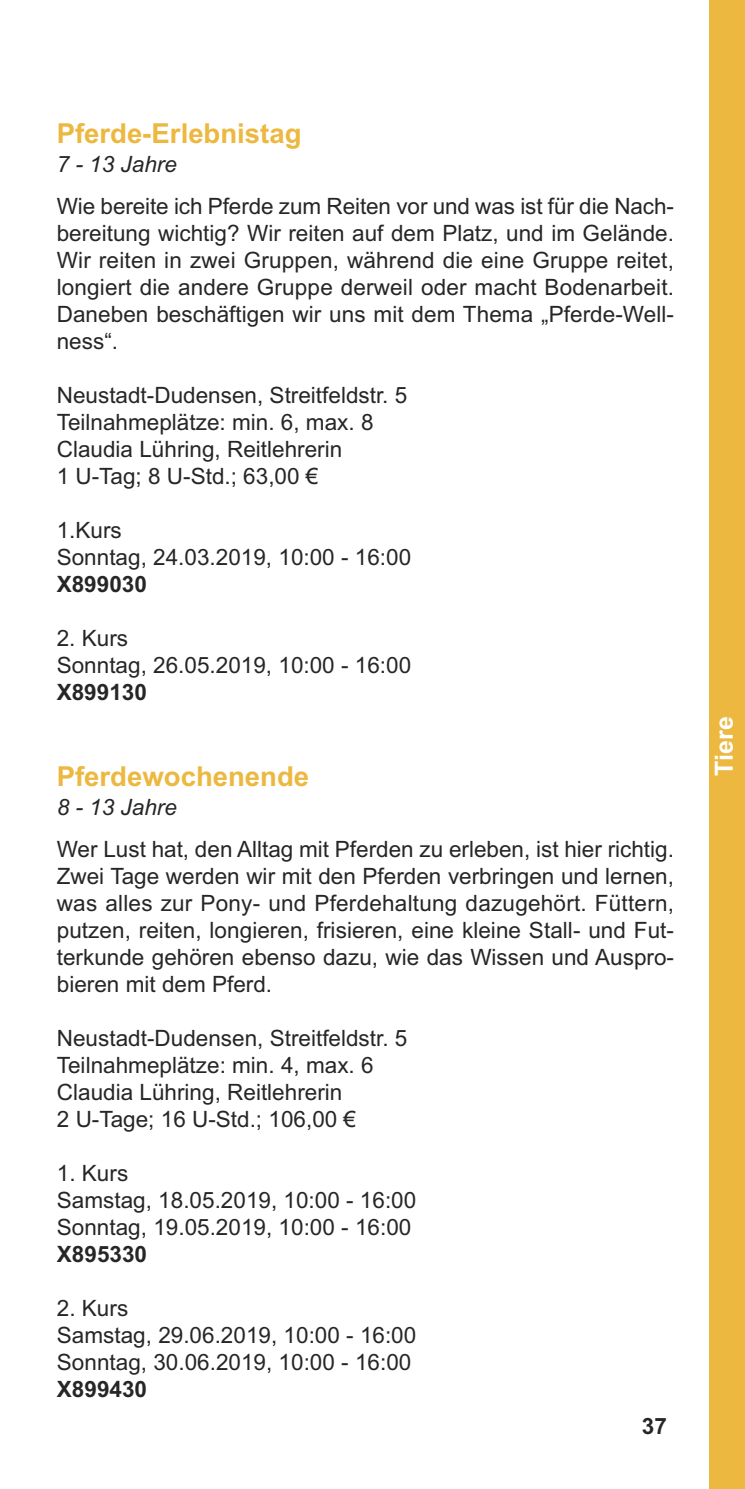
<style>
.page{position:relative;width:745px;height:1489px;background:#fff}
.page>*{position:absolute;margin:0;border:0;box-sizing:border-box;transform-origin:0 0}
.t1{font:700 27.5px "Arial";color:#ecb83f}
.t2{font:700 25px "Arial";color:#fff}
.t3{font:22.5px/27px "Arial";color:#272627}
.t4{font:700 22.5px "Arial";color:#272627}
.t5{font:italic 22.5px "Arial";color:#272627}
</style>
<div class="page">
<div style="left:708px;top:0;width:36px;height:1488px;background:#ecb83f"></div>
<p class="t1" style="left:57px;top:117px;width:246px">Pferde-Erlebnistag</p>
<p class="t5" style="left:57px;top:151px;width:122px">7 - 13 Jahre</p>
<p class="t3" style="left:57px;top:193px;width:618px;text-align:justify">Wie bereite ich Pferde zum Reiten vor und was ist für die Nach&shy;bereitung wichtig? Wir reiten auf dem Platz, und im Gelände.<br>Wir reiten in zwei Gruppen, während die eine Gruppe reitet, longiert die andere Gruppe derweil oder macht Bodenarbeit.<br>Daneben beschäftigen wir uns mit dem Thema „Pferde-Well&shy;ness“.</p>
<p class="t3" style="left:57px;top:382px;width:352px">Neustadt-Dudensen, Streitfeldstr. 5<br>Teilnahmeplätze: min. 6, max. 8<br>Claudia Lühring, Reitlehrerin<br>1 U-Tag; 8 U-Std.; 63,00 €</p>
<p class="t3" style="left:57px;top:517px;width:356px">1.Kurs<br>Sonntag, 24.03.2019, 10:00 - 16:00</p>
<p class="t4" style="left:57px;top:571px;width:92px">X899030</p>
<p class="t3" style="left:57px;top:625px;width:356px">2. Kurs<br>Sonntag, 26.05.2019, 10:00 - 16:00</p>
<p class="t4" style="left:57px;top:679px;width:92px">X899130</p>
<p class="t1" style="left:57px;top:760px;width:254px">Pferdewochenende</p>
<p class="t5" style="left:57px;top:794px;width:122px">8 - 13 Jahre</p>
<p class="t3" style="left:57px;top:835px;width:618px;text-align:justify">Wer Lust hat, den Alltag mit Pferden zu erleben, ist hier richtig.<br>Zwei Tage werden wir mit den Pferden verbringen und lernen, was alles zur Pony- und Pferdehaltung dazugehört. Füttern, putzen, reiten, longieren, frisieren, eine kleine Stall- und Fut&shy;terkunde gehören ebenso dazu, wie das Wissen und Auspro&shy;bieren mit dem Pferd.</p>
<p class="t3" style="left:57px;top:1024px;width:352px">Neustadt-Dudensen, Streitfeldstr. 5<br>Teilnahmeplätze: min. 4, max. 6<br>Claudia Lühring, Reitlehrerin<br>2 U-Tage; 16 U-Std.; 106,00 €</p>
<p class="t3" style="left:57px;top:1159px;width:361px">1. Kurs<br>Samstag, 18.05.2019, 10:00 - 16:00<br>Sonntag, 19.05.2019, 10:00 - 16:00</p>
<p class="t4" style="left:57px;top:1241px;width:92px">X895330</p>
<p class="t3" style="left:57px;top:1294px;width:361px">2. Kurs<br>Samstag, 29.06.2019, 10:00 - 16:00<br>Sonntag, 30.06.2019, 10:00 - 16:00</p>
<p class="t4" style="left:57px;top:1376px;width:92px">X899430</p>
<p class="t4" style="left:641px;top:1413px;width:27px">37</p>
<p class="t2" style="left:709px;top:775px;width:61px;rotate:-90deg">Tiere</p>
</div>
